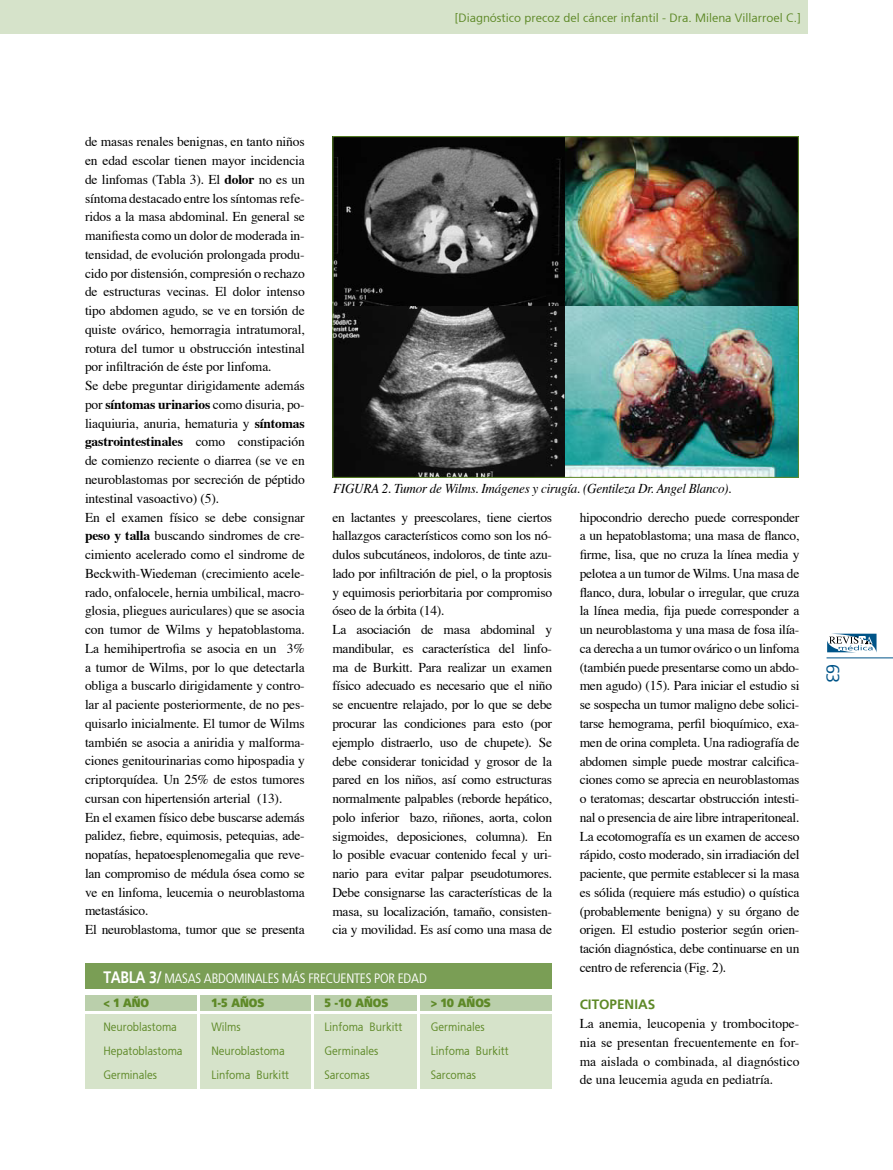
<style>
.page{position:relative;width:893px;height:1170px;background:#fff}
.page>*{position:absolute;margin:0;border:0;box-sizing:border-box;transform-origin:0 0}
.t1{font:18px "Weissach";color:#005488}
.t2{font:13.5px/18.8px "Times";letter-spacing:-.01em;color:#000}
.t3{font:italic 13.5px "Times";letter-spacing:-.02em;color:#000}
.t4{font:13.5px "Weissach";letter-spacing:-.02em;color:#fff;scale:.85 1}
.t5{font:700 13.5px "Weissach";color:#5e8927}
.t6{font:12px/24px "Weissach";color:#5e8927;scale:.9 1}
.t7{font:12px "Weissach";color:#5e8927}
.t8{font:900 12px "Weissach";color:#5e8927;scale:.9 1}
.s1{font-weight:700}
.s2{font-weight:700;font-size:16.5px}
</style>
<div class="page">
<hr style="left:826px;top:657px;width:67px;height:1px;background:#005488">
<svg style="left:827px;top:633px;width:49px;height:19px"></svg>
<div style="left:85px;top:991px;width:466px;height:98px;background:#d6e3ca"></div>
<div style="left:85px;top:988px;width:466px;height:23px;background:#bacfab"></div>
<div style="left:85px;top:963px;width:466px;height:29px;background:#7a9e55"></div>
<div style="left:83px;top:988px;width:473px;height:6px;background:#fff"></div>
<hr style="left:83px;top:1010px;width:473px;height:3px;background:#fff">
<hr style="left:197px;top:992px;width:3px;height:103px;background:#fff">
<hr style="left:311px;top:992px;width:3px;height:103px;background:#fff">
<hr style="left:418px;top:992px;width:2px;height:103px;background:#fff">
<img style="left:334px;top:138px;width:463px;height:338px">
<div style="left:332px;top:136px;width:467px;height:342px;border:1px solid #5e8927"></div>
<div style="left:0;top:0;width:808px;height:34px;background:#d6e3ca"></div>
<p class="t7" style="left:455px;top:12px;width:347px">[Diagnóstico precoz del cáncer infantil - Dra. Milena Villarroel C.]</p>
<p class="t2" style="left:85px;top:134px;width:221px">de masas renales benignas, en tanto niños en edad escolar tienen mayor incidencia de linfomas (Tabla 3). El <span class="s1">dolor</span> no es un síntoma destacado entre los síntomas refe&shy;ridos a la masa abdominal. En general se maniiesta como un dolor de moderada in&shy;tensidad, de evolución prolongada produ&shy;cido por distensión, compresión o rechazo de estructuras vecinas. El dolor intenso tipo abdomen agudo, se ve en torsión de quiste ovárico, hemorragia intratumoral, rotura del tumor u obstrucción intestinal por iniltración de éste por linfoma.<br>Se debe preguntar dirigidamente además por <span class="s1">síntomas urinarios</span> como disuria, po&shy;liaquiuria, anuria, hematuria y <span class="s1">síntomas gastrointestinales</span> como constipación de comienzo reciente o diarrea (se ve en neuroblastomas por secreción de péptido intestinal vasoactivo) (5).<br>En el examen físico se debe consignar <span class="s1">peso y talla</span> buscando sindromes de cre&shy;cimiento acelerado como el sindrome de Beckwith-Wiedeman (crecimiento acele&shy;rado, onfalocele, hernia umbilical, macro&shy;glosia, pliegues auriculares) que se asocia con tumor de Wilms y hepatoblastoma.<br>La hemihipertroia se asocia en un 3% a tumor de Wilms, por lo que detectarla obliga a buscarlo dirigidamente y contro&shy;lar al paciente posteriormente, de no pes&shy;quisarlo inicialmente. El tumor de Wilms también se asocia a aniridia y malforma&shy;ciones genitourinarias como hipospadia y criptorquídea. Un 25% de estos tumores cursan con hipertensión arterial (13).<br>En el examen físico debe buscarse además palidez, iebre, equimosis, petequias, ade&shy;nopatías, hepatoesplenomegalia que reve&shy;lan compromiso de médula ósea como se ve en linfoma, leucemia o neuroblastoma metastásico.<br>El neuroblastoma, tumor que se presenta</p>
<p class="t3" style="left:333px;top:484px;width:400px">FIGURA 2. Tumor de Wilms. Imágenes y cirugía. (Gentileza Dr. Angel Blanco).</p>
<p class="t2" style="left:332px;top:509px;width:221px">en lactantes y preescolares, tiene ciertos hallazgos característicos como son los nó&shy;dulos subcutáneos, indoloros, de tinte azu&shy;lado por iniltración de piel, o la proptosis y equimosis periorbitaria por compromiso óseo de la órbita (14).<br>La asociación de masa abdominal y mandibular, es característica del linfo&shy;ma de Burkitt. Para realizar un examen físico adecuado es necesario que el niño se encuentre relajado, por lo que se debe procurar las condiciones para esto (por ejemplo distraerlo, uso de chupete). Se debe considerar tonicidad y grosor de la pared en los niños, así como estructuras normalmente palpables (reborde hepático, polo inferior bazo, riñones, aorta, colon sigmoides, deposiciones, columna). En lo posible evacuar contenido fecal y uri&shy;nario para evitar palpar pseudotumores.<br>Debe consignarse las características de la masa, su localización, tamaño, consisten&shy;cia y movilidad. Es así como una masa de</p>
<p class="t2" style="left:580px;top:509px;width:221px;text-align:justify">hipocondrio derecho puede corresponder a un hepatoblastoma; una masa de lanco, irme, lisa, que no cruza la línea media y pelotea a un tumor de Wilms. Una masa de lanco, dura, lobular o irregular, que cruza la línea media, ija puede corresponder a un neuroblastoma y una masa de fosa ilía&shy;ca derecha a un tumor ovárico o un linfoma (también puede presentarse como un abdo&shy;men agudo) (15). Para iniciar el estudio si se sospecha un tumor maligno debe solici&shy;tarse hemograma, peril bioquímico, exa&shy;men de orina completa. Una radiografía de abdomen simple puede mostrar calciica&shy;ciones como se aprecia en neuroblastomas o teratomas; descartar obstrucción intesti&shy;nal o presencia de aire libre intraperitoneal.<br>La ecotomografía es un examen de acceso rápido, costo moderado, sin irradiación del paciente, que permite establecer si la masa es sólida (requiere más estudio) o quística (probablemente benigna) y su órgano de origen. El estudio posterior según orien&shy;tación diagnóstica, debe continuarse en un centro de referencia (Fig. 2).</p>
<p class="t5" style="left:580px;top:996px;width:77px">CITOPENIAS</p>
<p class="t2" style="left:580px;top:1015px;width:221px;text-align:justify">La anemia, leucopenia y trombocitope&shy;nia se presentan frecuentemente en for&shy;ma aislada o combinada, al diagnóstico de una leucemia aguda en pediatría.</p>
<p class="t4" style="left:103px;top:971px;width:382px"><span class="s2">TABLA 3/</span> MASAS ABDOMINALES MÁS FRECUENTES POR EDAD</p>
<p class="t8" style="left:103px;top:995px;width:52px">&lt; 1 AÑO</p>
<p class="t6" style="left:103px;top:1015px;width:90px">Neuroblastoma<br>Hepatoblastoma<br>Germinales</p>
<p class="t8" style="left:211px;top:995px;width:60px">1-5 AÑOS</p>
<p class="t6" style="left:211px;top:1015px;width:88px">Wilms<br>Neuroblastoma<br>Linfoma Burkitt</p>
<p class="t8" style="left:324px;top:995px;width:73px">5 -10 AÑOS</p>
<p class="t6" style="left:324px;top:1015px;width:88px">Linfoma Burkitt<br>Germinales<br>Sarcomas</p>
<p class="t8" style="left:431px;top:995px;width:68px">&gt; 10 AÑOS</p>
<p class="t6" style="left:431px;top:1015px;width:88px">Germinales<br>Linfoma Burkitt<br>Sarcomas</p>
<h1 class="t1" style="left:842px;top:663px;width:21px;rotate:90deg">63</h1>
</div>
